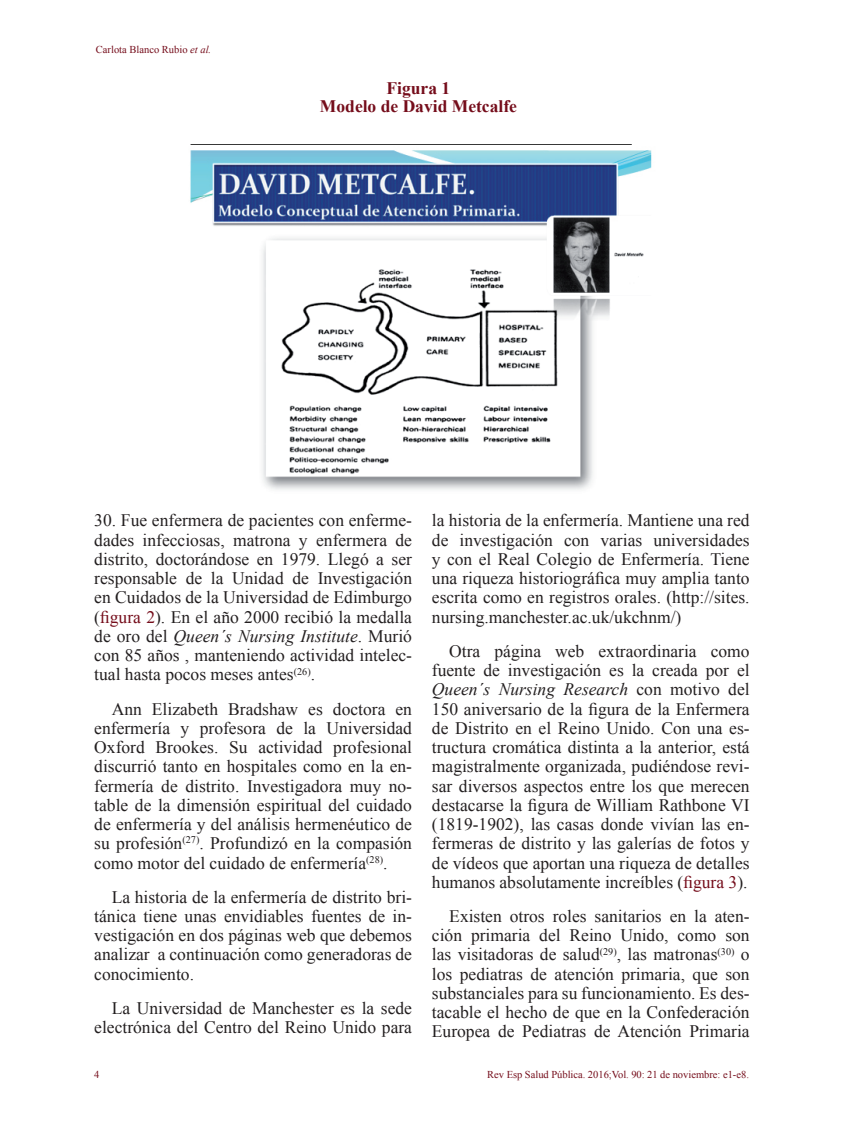
<style>
.page{position:relative;width:844px;height:1141px;background:#fff}
.page>*{position:absolute;margin:0;border:0;box-sizing:border-box;transform-origin:0 0}
.t1{font:17.5px/19.2px "Times New Roman";color:#231f20;text-align:justify}
.t2{font:700 17.5px/17.5px "Times New Roman";color:#750d1b;text-align:center}
.t3{font:10.5px "Times New Roman";color:#750d1b}
.s1{font-style:italic}
.s2{color:#750d1b}
</style>
<div class="page">
<img style="left:190px;top:144px;width:462px;height:346px">
<p class="t3" style="left:96px;top:43px;width:117px">Carlota Blanco Rubio <span class="s1">et al.</span></p>
<p class="t2" style="left:320px;top:79px;width:198px">Figura 1<br>Modelo de David Metcalfe</p>
<p class="t1" style="left:94px;top:511px;width:319px">30. Fue enfermera de pacientes con enferme&shy;dades infecciosas, matrona y enfermera de distrito, doctorándose en 1979. Llegó a ser responsable de la Unidad de Investigación en Cuidados de la Universidad de Edimburgo (<span class="s2">figura 2</span>). En el año 2000 recibió la medalla de oro del <span class="s1">Queen´s Nursing Institute</span>. Murió con 85 años , manteniendo actividad intelec&shy;tual hasta pocos meses antes<sup>(26)</sup>.</p>
<p class="t1" style="left:94px;top:699px;width:319px;text-indent:17px">Ann Elizabeth Bradshaw es doctora en enfermería y profesora de la Universidad Oxford Brookes. Su actividad profesional discurrió tanto en hospitales como en la en&shy;fermería de distrito. Investigadora muy no&shy;table de la dimensión espiritual del cuidado de enfermería y del análisis hermenéutico de su profesión<sup>(27)</sup>. Profundizó en la compasión como motor del cuidado de enfermería<sup>(28)</sup>.</p>
<p class="t1" style="left:94px;top:887px;width:319px;text-indent:17px">La historia de la enfermería de distrito bri&shy;tánica tiene unas envidiables fuentes de in&shy;vestigación en dos páginas web que debemos analizar a continuación como generadoras de conocimiento.</p>
<p class="t1" style="left:94px;top:998px;width:319px;text-align:right">La Universidad de Manchester es la sede electrónica del Centro del Reino Unido para</p>
<p class="t1" style="left:432px;top:511px;width:319px">la historia de la enfermería. Mantiene una red de investigación con varias universidades y con el Real Colegio de Enfermería. Tiene una riqueza historiográfica muy amplia tanto escrita como en registros orales. (http://sites. nursing.manchester.ac.uk/ukchnm/)</p>
<p class="t1" style="left:432px;top:641px;width:319px;text-indent:17px">Otra página web extraordinaria como fuente de investigación es la creada por el <span class="s1">Queen´s Nursing Research</span> con motivo del 150 aniversario de la figura de la Enfermera de Distrito en el Reino Unido. Con una es&shy;tructura cromática distinta a la anterior, está magistralmente organizada, pudiéndose revi&shy;sar diversos aspectos entre los que merecen destacarse la figura de William Rathbone VI (1819-1902), las casas donde vivían las en&shy;fermeras de distrito y las galerías de fotos y de vídeos que aportan una riqueza de detalles humanos absolutamente increíbles (<span class="s2">figura 3</span>).</p>
<p class="t1" style="left:432px;top:906px;width:319px;text-indent:17px">Existen otros roles sanitarios en la aten&shy;ción primaria del Reino Unido, como son las visitadoras de salud<sup>(29)</sup>, las matronas<sup>(30)</sup> o los pediatras de atención primaria, que son substanciales para su funcionamiento. Es des&shy;tacable el hecho de que en la Confederación Europea de Pediatras de Atención Primaria</p>
<p class="t3" style="left:94px;top:1067px;width:7px">4</p>
<p class="t3" style="left:487px;top:1067px;width:263px">Rev Esp Salud Pública. 2016;Vol. 90: 21 de noviembre: e1-e8.</p>
</div>
